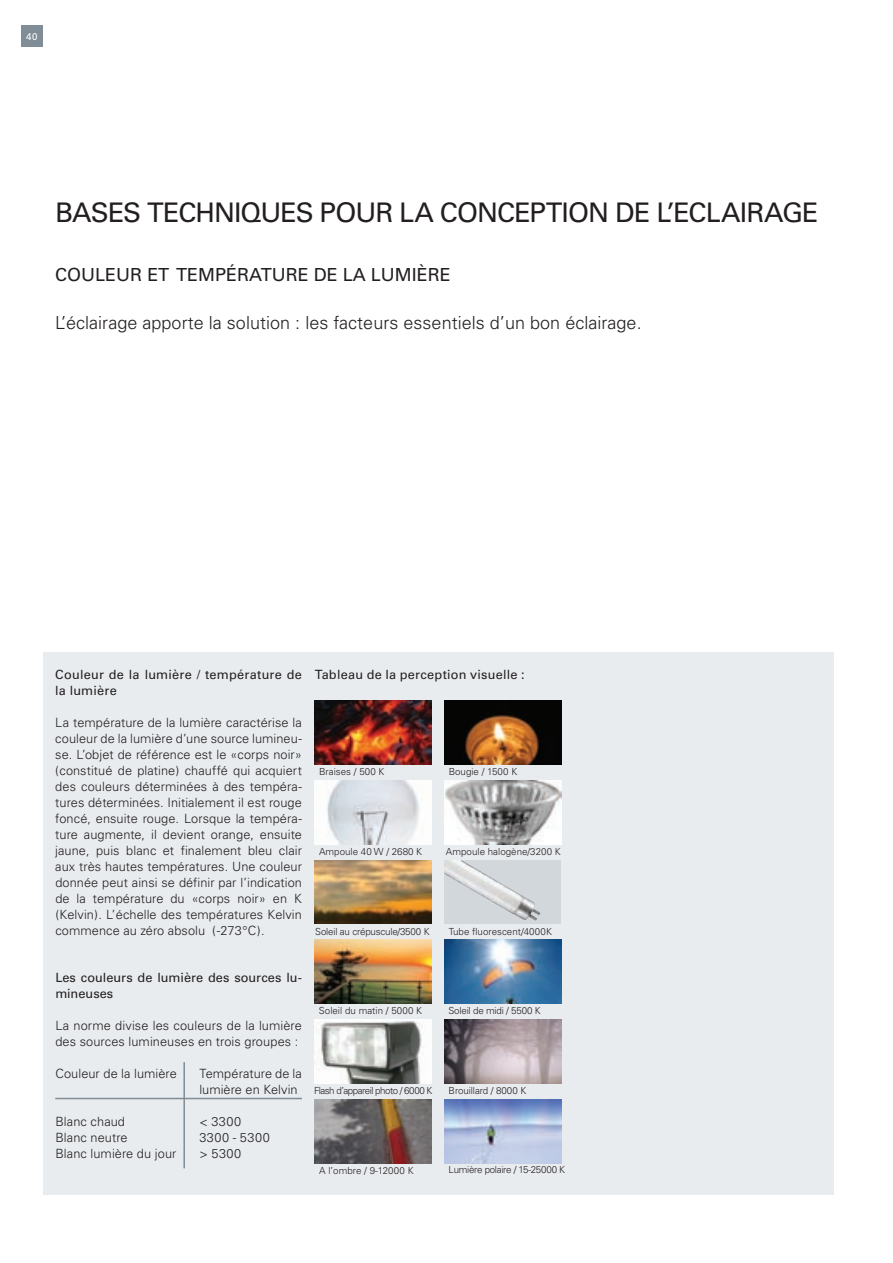
<style>
.page{position:relative;width:893px;height:1263px;background:#fff}
.page>*{position:absolute;margin:0;border:0;box-sizing:border-box;transform-origin:0 0}
.t1{font:27px "Univers";color:#231f20}
.t2{font:300 18px "Univers";color:#231f20}
.t3{font:18px "Univers";color:#231f20}
.t4{font:300 12.75px/15.9px "Univers";letter-spacing:.005em;color:#231f20}
.t5{font:12.75px/15.9px "Univers";letter-spacing:.01em;color:#231f20}
.t6{font:300 12.75px "Univers";letter-spacing:.04em;color:#231f20}
.t7{font:300 9.75px "Univers";color:#231f20}
.t8{font:300 9.75px "Univers";letter-spacing:-.02em;color:#231f20}
.t9{font:300 9.75px "Univers";letter-spacing:-.05em;color:#231f20}
.t10{font:300 9.75px "Univers";letter-spacing:-.03em;color:#231f20}
.t11{font:9.75px "Univers";color:#fff}
</style>
<div class="page">
<div style="left:43px;top:653px;width:790px;height:542px;background:#e9ecef"></div>
<div style="left:21px;top:26px;width:22px;height:21px;background:#808c96"></div>
<img style="left:315px;top:701px;width:117px;height:63px">
<img style="left:444px;top:780px;width:117px;height:64px">
<img style="left:315px;top:940px;width:117px;height:63px">
<img style="left:315px;top:1019px;width:117px;height:64px">
<img style="left:315px;top:1099px;width:117px;height:64px">
<img style="left:444px;top:701px;width:117px;height:63px">
<img style="left:315px;top:860px;width:117px;height:64px">
<img style="left:444px;top:1099px;width:117px;height:64px">
<img style="left:315px;top:780px;width:117px;height:64px">
<div style="left:444px;top:860px;width:117px;height:64px;background:#d2d7dc"></div>
<img style="left:444px;top:860px;width:96px;height:60px">
<img style="left:444px;top:940px;width:117px;height:63px">
<img style="left:444px;top:1019px;width:117px;height:64px">
<hr style="left:55px;top:1098px;width:247px;height:1px;background:#808c96">
<hr style="left:183px;top:1062px;width:2px;height:106px;background:#808c96">
<p class="t11" style="left:26px;top:31px;width:13px">40</p>
<h1 class="t1" style="left:55px;top:197px;width:18px">bases</h1>
<h1 class="t1" style="left:147px;top:197px;width:17px">techni</h1>
<h1 class="t1" style="left:241px;top:197px;width:38px">ques</h1>
<h1 class="t1" style="left:320px;top:197px;width:19px">pour</h1>
<h1 class="t1" style="left:399px;top:197px;width:59px">la conception</h1>
<h1 class="t1" style="left:615px;top:197px;width:76px">de l’eclairage</h1>
<h2 class="t3" style="left:55px;top:264px;width:26px">Couleur</h2>
<h2 class="t3" style="left:147px;top:264px;width:42px">et température</h2>
<h2 class="t3" style="left:314px;top:264px;width:69px">delalumi</h2>
<h2 class="t3" style="left:417px;top:264px;width:23px">ère</h2>
<h2 class="t2" style="left:55px;top:311px;width:588px">L’éclairage apporte la solution : les facteurs essentiels d’un bon éclairage.</h2>
<p class="t5" style="left:55px;top:667px;width:248px">Couleur de la lumière / température de la lumière</p>
<p class="t4" style="left:55px;top:715px;width:248px;text-align:justify">La température de la lumière caractérise la couleur de la lumière d’une source lumineu&shy;se. L’objet de référence est le «corps noir» (constitué de platine) chauffé qui acquiert des couleurs déterminées à des tempéra&shy;tures déterminées. Initialement il est rouge foncé, ensuite rouge. Lorsque la tempéra&shy;ture augmente, il devient orange, ensuite jaune, puis blanc et finalement bleu clair aux très hautes températures. Une couleur donnée peut ainsi se définir par l’indication de la température du «corps noir» en K (Kelvin). L’échelle des températures Kelvin commence au zéro absolu (-273°C).</p>
<p class="t5" style="left:55px;top:970px;width:248px">Les couleurs de lumière des sources lu&shy;mineuses</p>
<p class="t4" style="left:55px;top:1018px;width:248px">La norme divise les couleurs de la lumière des sources lumineuses en trois groupes :</p>
<p class="t4" style="left:55px;top:1065px;width:123px">Couleur de la lumière</p>
<p class="t4" style="left:199px;top:1065px;width:104px">Température de la lumière en Kelvin</p>
<p class="t4" style="left:55px;top:1113px;width:71px">Blanc chaud</p>
<p class="t4" style="left:199px;top:1113px;width:43px">&lt; 3300</p>
<p class="t4" style="left:55px;top:1129px;width:74px">Blanc neutre</p>
<p class="t6" style="left:199px;top:1130px;width:72px">3300 - 5300</p>
<p class="t4" style="left:55px;top:1145px;width:123px">Blanc lumière du jour</p>
<p class="t4" style="left:199px;top:1145px;width:43px">&gt; 5300</p>
<p class="t5" style="left:315px;top:667px;width:211px">Tableau de la perception visuelle :</p>
<p class="t7" style="left:319px;top:766px;width:67px">Braises / 500 K</p>
<p class="t7" style="left:449px;top:766px;width:70px">Bougie / 1500 K</p>
<p class="t7" style="left:319px;top:845px;width:105px">Ampoule 40 W / 2680 K</p>
<p class="t7" style="left:446px;top:845px;width:116px">Ampoule halogène/3200 K</p>
<p class="t8" style="left:315px;top:925px;width:116px">Soleil au crépuscule/3500 K</p>
<p class="t7" style="left:449px;top:925px;width:105px">Tube fluorescent/4000K</p>
<p class="t7" style="left:319px;top:1005px;width:105px">Soleil du matin / 5000 K</p>
<p class="t8" style="left:448px;top:1005px;width:94px">Soleil de midi / 5500 K</p>
<p class="t9" style="left:314px;top:1084px;width:120px">Flash d’appareil photo / 6000 K</p>
<p class="t7" style="left:449px;top:1085px;width:79px">Brouillard / 8000 K</p>
<p class="t7" style="left:319px;top:1164px;width:96px">A l’ombre / 9-12000 K</p>
<p class="t10" style="left:449px;top:1164px;width:118px">Lumière polaire / 15-25000 K</p>
</div>
